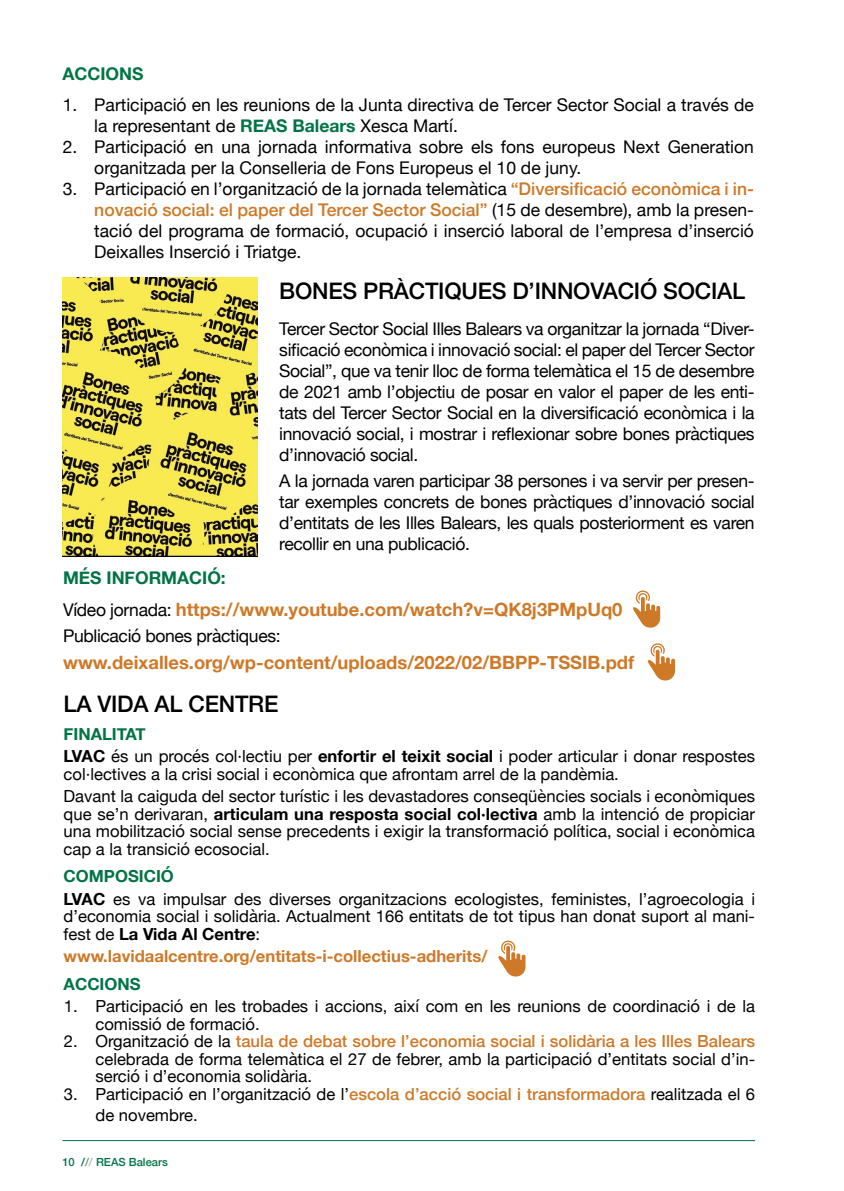
<style>
.page{position:relative;width:844px;height:1191px;background:#fff}
.page>*{position:absolute;margin:0;border:0;box-sizing:border-box;transform-origin:0 0}
.t1{font:500 22.75px "Helvetica Neue";letter-spacing:-.01em;color:#000}
.t2{font:700 18.38px "Helvetica Neue";color:#ce7928}
.t3{font:17.5px/21px "Helvetica Neue";color:#000;text-align:justify}
.t4{font:17.5px "Helvetica Neue";letter-spacing:-.02em;color:#000}
.t5{font:700 17.5px "Helvetica Neue";color:#017446}
.t6{font:16.62px/17.5px "Helvetica Neue";color:#000}
.t7{font:700 16.62px "Helvetica Neue";color:#ce7928}
.t8{font:700 16.62px "Helvetica Neue";color:#017446}
.t9{font:500 11.2px "Helvetica Neue";color:#017446}
.s1{font-weight:700;color:#017446}
.s2{font-weight:500;color:#ce7928}
.s3{font-weight:400;font-size:17.5px;color:#000}
.s4{font-weight:700}
.s5{color:#6a9676}
.s6{color:#adc1b0}
</style>
<div class="page">
<svg style="left:498px;top:940px;width:27px;height:36px"></svg>
<img style="left:63px;top:277px;width:195px;height:279px">
<svg style="left:633px;top:590px;width:27px;height:37px"></svg>
<svg style="left:647px;top:643px;width:27px;height:37px"></svg>
<hr style="left:62px;top:1140px;width:693px;height:1px;background:#017446">
<p class="t5" style="left:62px;top:60px;width:83px">ACCIONS</p>
<p class="t3" style="left:94px;top:96px;width:661px;text-indent:-31px">1. Participació en les reunions de la Junta directiva de Tercer Sector Social a través de la representant de <span class="s1">REAS Balears</span> Xesca Martí.</p>
<p class="t3" style="left:94px;top:138px;width:661px;text-indent:-31px">2. Participació en una jornada informativa sobre els fons europeus Next Generation organitzada per la Conselleria de Fons Europeus el 10 de juny.</p>
<p class="t3" style="left:94px;top:180px;width:661px;text-indent:-31px">3. Participació en l’organització de la jornada telemàtica <span class="s2">“Diversificació econòmica i in&shy;novació social: el paper del Tercer Sector Social”</span> (15 de desembre), amb la presen&shy;tació del programa de formació, ocupació i inserció laboral de l’empresa d’inserció Deixalles Inserció i Triatge.</p>
<h1 class="t1" style="left:279px;top:273px;width:467px">BONES PRÀCTIQUES D’INNOVACIÓ SOCIAL</h1>
<p class="t3" style="left:279px;top:320px;width:477px">Tercer Sector Social Illes Balears va organitzar la jornada “Diver&shy;sificació econòmica i innovació social: el paper del Tercer Sector Social”, que va tenir lloc de forma telemàtica el 15 de desembre de 2021 amb l’objectiu de posar en valor el paper de les enti&shy;tats del Tercer Sector Social en la diversificació econòmica i la innovació social, i mostrar i reflexionar sobre bones pràctiques d’innovació social.</p>
<p class="t3" style="left:279px;top:472px;width:477px">A la jornada varen participar 38 persones i va servir per presen&shy;tar exemples concrets de bones pràctiques d’innovació social d’entitats de les Illes Balears, les quals posteriorment es varen recollir en una publicació.</p>
<p class="t5" style="left:63px;top:564px;width:164px">MÉS INFORMACIÓ:</p>
<p class="t2" style="left:63px;top:595px;width:561px"><span class="s3">Vídeo jornada:</span> https://www.youtube.com/watch?v=QK8j3PMpUq0</p>
<p class="t4" style="left:63px;top:623px;width:219px">Publicació bones pràctiques:</p>
<p class="t2" style="left:63px;top:648px;width:572px">www.deixalles.org/wp-content/uploads/2022/02/BBPP-TSSIB.pdf</p>
<h1 class="t1" style="left:64px;top:686px;width:216px">LA VIDA AL CENTRE</h1>
<p class="t6" style="left:64px;top:723px;width:692px;line-height:22.4px"><span class="s1">FINALITAT<br></span><span class="s4">LVAC</span> és un procés col·lectiu per <span class="s4">enfortir el teixit social</span> i poder articular i donar respostes</p>
<p class="t6" style="left:64px;top:763px;width:692px;line-height:22.4px">col·lectives a la crisi social i econòmica que afrontam arrel de la pandèmia.<br>Davant la caiguda del sector turístic i les devastadores conseqüències socials i econòmiques</p>
<p class="t6" style="left:64px;top:806px;width:693px;text-align:justify">que se’n derivaran, <span class="s4">articulam una resposta social col·lectiva</span> amb la intenció de propiciar una mobilització social sense precedents i exigir la transformació política, social i econòmica cap a la transició ecosocial.</p>
<p class="t6" style="left:64px;top:866px;width:692px;line-height:22.4px"><span class="s1">COMPOSICIÓ<br></span><span class="s4">LVAC</span> es va impulsar des diverses organitzacions ecologistes, feministes, l’agroecologia i</p>
<p class="t6" style="left:64px;top:908px;width:692px">d’economia social i solidària. Actualment 166 entitats de tot tipus han donat suport al mani&shy;fest de <span class="s4">La Vida Al Centre</span>:</p>
<p class="t7" style="left:64px;top:943px;width:425px">www.lavidaalcentre.org/entitats-i-collectius-adherits/</p>
<p class="t8" style="left:64px;top:970px;width:78px">ACCIONS</p>
<p class="t6" style="left:95px;top:998px;width:661px;text-indent:-32px">1. Participació en les trobades i accions, així com en les reunions de coordinació i de la comissió de formació.</p>
<p class="t6" style="left:95px;top:1033px;width:661px;text-align:justify;text-indent:-32px">2. Organització de la <span class="s2">taula de debat sobre l’economia social i solidària a les Illes Balears </span>celebrada de forma telemàtica el 27 de febrer, amb la participació d’entitats social d’in&shy;serció i d’economia solidària.</p>
<p class="t6" style="left:95px;top:1084px;width:661px;line-height:21px;text-indent:-32px">3. Participació en l’organització de l’<span class="s2">escola d’acció social i transformadora</span> realitzada el 6 de novembre.</p>
<p class="t9" style="left:62px;top:1152px;width:107px">10 /<span class="s5">/</span><span class="s6">/</span> REAS Balears</p>
</div>
